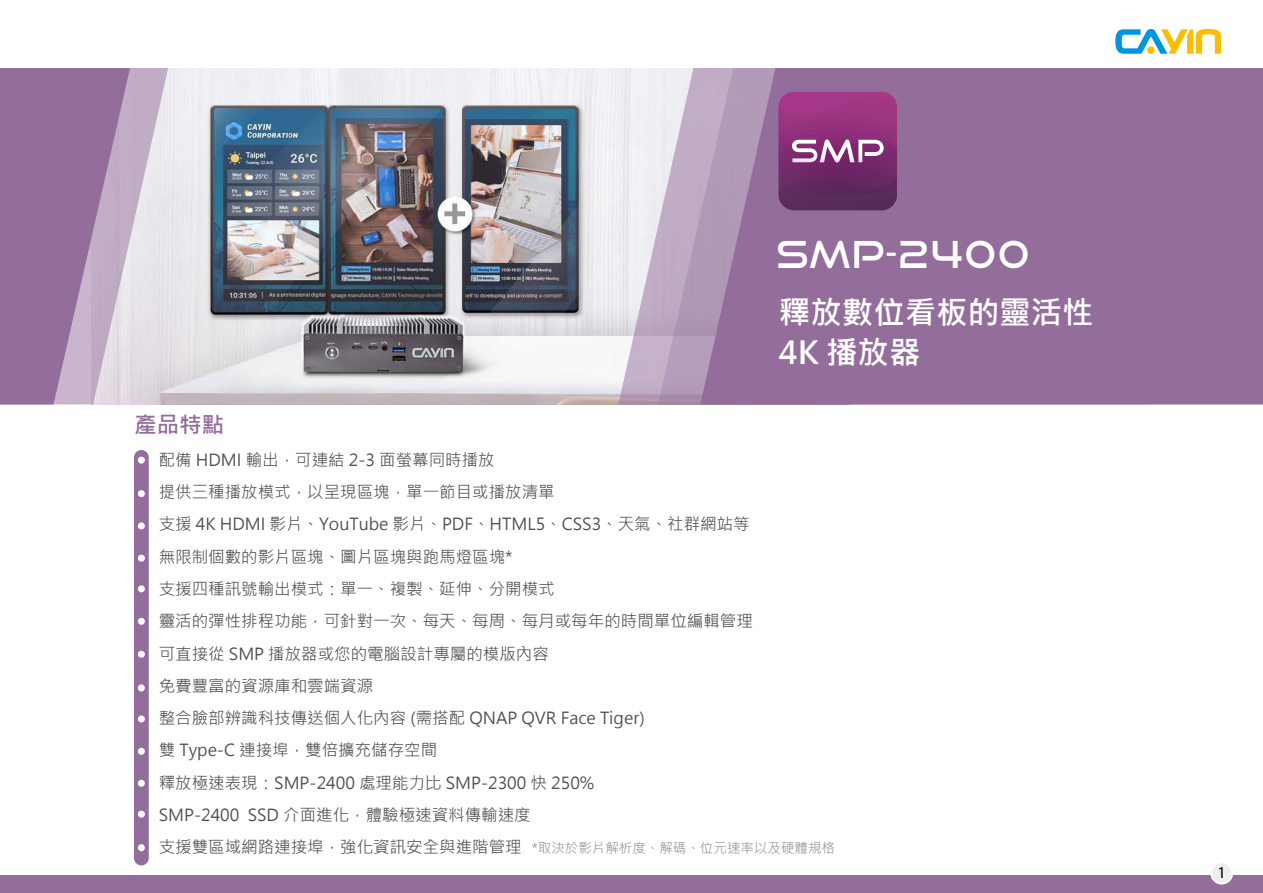
<style>
.page{position:relative;width:1263px;height:893px;background:#fff}
.page>*{position:absolute;margin:0;border:0;box-sizing:border-box;transform-origin:0 0}
.t1{font:37.2px "Good Times Rg";letter-spacing:.06em;color:#fff}
.t2{font:700 31.5px/40.5px "Microsoft Jheng Hei";color:#fff}
.t3{font:700 22.5px "Microsoft Jheng Hei";color:#946e9b}
.t4{font:16.5px/32.2px "Microsoft Jheng Hei";color:#505050}
.t5{font:16.5px "Myriad Pro";color:#000}
.t6{font:13.5px "Microsoft Jheng Hei";color:rgb(80 80 80/.6)}
.s1{font-size:16.5px;color:#505050}
</style>
<div class="page">
<div style="left:0;top:876px;width:1263px;height:17px;background:#946e9b"></div>
<div style="left:134px;top:450px;width:15px;height:415px;background:#946e9b;border-radius:7px"></div>
<div style="left:138px;top:490px;width:7px;height:7px;background:#fff;border-radius:50%"></div>
<div style="left:138px;top:457px;width:7px;height:7px;background:#fff;border-radius:50%"></div>
<div style="left:138px;top:522px;width:7px;height:7px;background:#fff;border-radius:50%"></div>
<div style="left:138px;top:555px;width:7px;height:7px;background:#fff;border-radius:50%"></div>
<div style="left:138px;top:585px;width:7px;height:7px;background:#fff;border-radius:50%"></div>
<div style="left:138px;top:618px;width:7px;height:7px;background:#fff;border-radius:50%"></div>
<div style="left:138px;top:651px;width:7px;height:7px;background:#fff;border-radius:50%"></div>
<div style="left:138px;top:684px;width:7px;height:7px;background:#fff;border-radius:50%"></div>
<div style="left:138px;top:715px;width:7px;height:7px;background:#fff;border-radius:50%"></div>
<div style="left:138px;top:748px;width:7px;height:7px;background:#fff;border-radius:50%"></div>
<div style="left:138px;top:780px;width:7px;height:7px;background:#fff;border-radius:50%"></div>
<div style="left:138px;top:811px;width:7px;height:7px;background:#fff;border-radius:50%"></div>
<div style="left:138px;top:844px;width:7px;height:7px;background:#fff;border-radius:50%"></div>
<div style="left:1210px;top:861px;width:23px;height:23px;background:#fff;border-radius:50%"></div>
<div style="left:1212px;top:863px;width:19px;height:20px;background:#eee;border-radius:50%"></div>
<svg style="left:1115px;top:29px;width:106px;height:25px"></svg>
<img style="left:168px;top:68px;width:450px;height:336px">
<svg style="left:618px;top:68px;width:40px;height:336px;fill:#eeedf2"></svg>
<svg style="left:130px;top:68px;width:38px;height:336px;fill:#e5e1e6"></svg>
<svg style="left:658px;top:68px;width:42px;height:336px;fill:#bfacc5"></svg>
<svg style="left:700px;top:68px;width:563px;height:336px;fill:#946e9b"></svg>
<svg style="left:0;top:68px;width:130px;height:336px"></svg>
<svg style="left:778px;top:97px;width:119px;height:114px"></svg>
<svg style="left:779px;top:92px;width:118px;height:118px"></svg>
<h3 class="t3" style="left:134px;top:410px;width:91px">產品特點</h3>
<h1 class="t1" style="left:776px;top:232px;width:255px">SMP-2400</h1>
<h2 class="t2" style="left:779px;top:292px;width:316px">釋放數位看板的靈活性<br>4K 播放器</h2>
<p class="t4" style="left:159px;top:444px;width:595px">配備 HDMI 輸出，可連結 2-3 面螢幕同時播放<br>提供三種播放模式，以呈現區塊，單一節目或播放清單<br>支援 4K HDMI 影片、YouTube 影片、PDF、HTML5、CSS3、天氣、社群網站等無限制個數的影片區塊、圖片區塊與跑馬燈區塊*<br>支援四種訊號輸出模式：單一、複製、延伸、分開模式<br>靈活的彈性排程功能，可針對一次、每天、每周、每月或每年的時間單位編輯管理可直接從 SMP 播放器或您的電腦設計專屬的模版內容<br>免費豐富的資源庫和雲端資源<br>整合臉部辨識科技傳送個人化內容 (需搭配 QNAP QVR Face Tiger)<br>雙 Type-C 連接埠，雙倍擴充儲存空間<br>釋放極速表現：SMP-2400 處理能力比 SMP-2300 快 250%<br>SMP-2400 SSD 介面進化，體驗極速資料傳輸速度</p>
<p class="t6" style="left:159px;top:839px;width:678px"><span class="s1">支援雙區域網路連接埠，強化資訊安全與進階管理</span> *取決於影片解析度、解碼、位元速率以及硬體規格</p>
<p class="t5" style="left:1217px;top:862px;width:10px">1</p>
</div>
